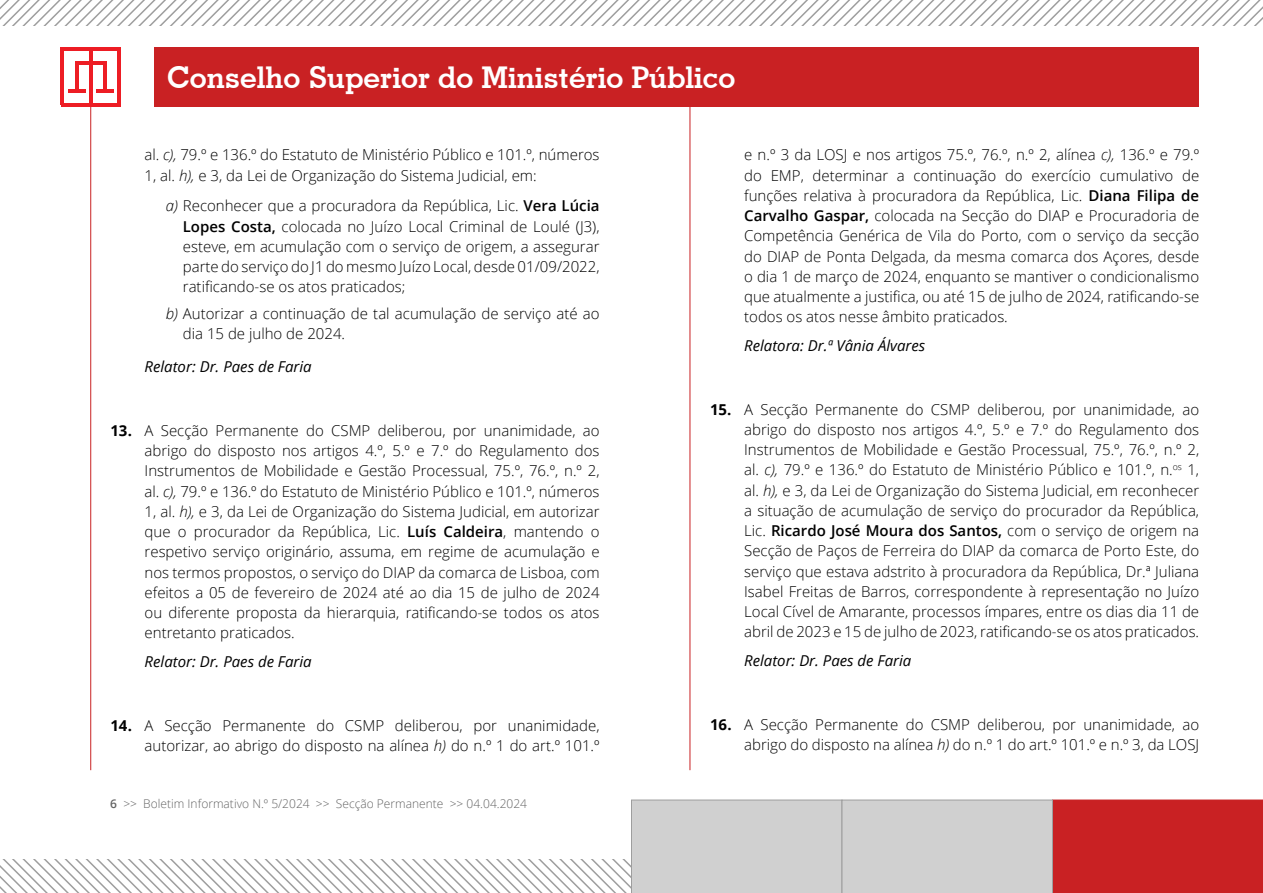
<style>
.page{position:relative;width:1263px;height:893px;background:#fff}
.page>*{position:absolute;margin:0;border:0;box-sizing:border-box;transform-origin:0 0}
.t1{font:700 30px "Geometric Slab 703 BT";color:#fff}
.t2{font:300 15px/20.2px "Open Sans";color:#000;text-align:justify}
.t3{font:italic 15px "Open Sans";color:#000}
.t4{font:300 12px "Open Sans";color:#646464}
.s1{font-style:italic}
.s2{font-weight:600}
.s3{font-weight:700}
</style>
<div class="page">
<svg style="left:0;top:800px;width:1263px;height:93px"></svg>
<div style="left:154px;top:47px;width:1045px;height:60px;background:#c92123"></div>
<hr style="left:90px;top:104px;width:1px;height:666px;background:#c92123">
<hr style="left:75px;top:61px;width:3px;height:31px;background:#ed1d24">
<hr style="left:61px;top:47px;width:3px;height:58px;background:#ed1d24">
<hr style="left:117px;top:49px;width:3px;height:56px;background:#ed1d24">
<hr style="left:61px;top:103px;width:59px;height:4px;background:#ed1d24">
<hr style="left:61px;top:47px;width:59px;height:4px;background:#ed1d24">
<hr style="left:89px;top:48px;width:3px;height:56px;background:#ed1d24">
<hr style="left:68px;top:89px;width:17px;height:4px;background:#ed1d24">
<hr style="left:103px;top:61px;width:3px;height:31px;background:#ed1d24">
<hr style="left:75px;top:61px;width:31px;height:4px;background:#ed1d24">
<hr style="left:96px;top:89px;width:18px;height:4px;background:#ed1d24">
<hr style="left:690px;top:104px;width:1px;height:666px;background:#c92123">
<svg style="left:0;top:0;width:1263px;height:26px"></svg>
<h1 class="t1" style="left:167px;top:60px;width:570px">Conselho Superior do Ministério Público</h1>
<p class="t2" style="left:145px;top:144px;width:456px">al. <span class="s1">c),</span> 79.º e 136.º do Estatuto de Ministério Público e 101.º, números<br>1, al. <span class="s1">h),</span> e 3, da Lei de Organização do Sistema Judicial, em:</p>
<p class="t2" style="left:183px;top:195px;width:418px;text-indent:-17px"><span class="s1">a)</span> Reconhecer que a procuradora da República, Lic. <span class="s2">Vera Lúcia Lopes Costa,</span> colocada no Juízo Local Criminal de Loulé (J3), esteve, em acumulação com o serviço de origem, a assegurar parte do serviço do J1 do mesmo Juízo Local, desde 01/09/2022, ratificando-se os atos praticados;</p>
<p class="t2" style="left:183px;top:303px;width:418px;text-indent:-17px"><span class="s1">b)</span> Autorizar a continuação de tal acumulação de serviço até ao dia 15 de julho de 2024.</p>
<p class="t3" style="left:145px;top:357px;width:169px">Relator: Dr. Paes de Faria</p>
<p class="t2" style="left:744px;top:144px;width:456px">e n.º 3 da LOSJ e nos artigos 75.º, 76.º, n.º 2, alínea <span class="s1">c),</span> 136.º e 79.º do EMP, determinar a continuação do exercício cumulativo de funções relativa à procuradora da República, Lic. <span class="s2">Diana Filipa de Carvalho Gaspar,</span> colocada na Secção do DIAP e Procuradoria de Competência Genérica de Vila do Porto, com o serviço da secção do DIAP de Ponta Delgada, da mesma comarca dos Açores, desde o dia 1 de março de 2024, enquanto se mantiver o condicionalismo que atualmente a justifica, ou até 15 de julho de 2024, ratificando-se todos os atos nesse âmbito praticados.</p>
<p class="t3" style="left:744px;top:335px;width:183px">Relatora: Dr.ª Vânia Álvares</p>
<p class="t2" style="left:145px;top:420px;width:456px;text-indent:-34px"><span class="s3">13.</span> A Secção Permanente do CSMP deliberou, por unanimidade, ao abrigo do disposto nos artigos 4.º, 5.º e 7.º do Regulamento dos Instrumentos de Mobilidade e Gestão Processual, 75.º, 76.º, n.º 2, al. <span class="s1">c),</span> 79.º e 136.º do Estatuto de Ministério Público e 101.º, números 1, al. <span class="s1">h),</span> e 3, da Lei de Organização do Sistema Judicial, em autorizar que o procurador da República, Lic. <span class="s2">Luís Caldeira</span>, mantendo o respetivo serviço originário, assuma, em regime de acumulação e nos termos propostos, o serviço do DIAP da comarca de Lisboa, com efeitos a 05 de fevereiro de 2024 até ao dia 15 de julho de 2024 ou diferente proposta da hierarquia, ratificando-se todos os atos entretanto praticados.</p>
<p class="t3" style="left:145px;top:651px;width:169px">Relator: Dr. Paes de Faria</p>
<p class="t2" style="left:111px;top:715px;width:491px;text-align:right"><span class="s3">14.</span> A Secção Permanente do CSMP deliberou, por unanimidade, autorizar, ao abrigo do disposto na alínea <span class="s1">h)</span> do n.º 1 do art.º 101.º</p>
<p class="t4" style="left:110px;top:795px;width:418px"><span class="s2">6</span> &gt;&gt; Boletim Informativo N.º 5/2024 &gt;&gt; Secção Permanente &gt;&gt; 04.04.2024</p>
<p class="t2" style="left:744px;top:399px;width:457px;text-indent:-34px"><span class="s3">15.</span> A Secção Permanente do CSMP deliberou, por unanimidade, ao abrigo do disposto nos artigos 4.º, 5.º e 7.º do Regulamento dos Instrumentos de Mobilidade e Gestão Processual, 75.º, 76.º, n.º 2, al. <span class="s1">c),</span> 79.º e 136.º do Estatuto de Ministério Público e 101.º, n.<sup>os</sup> 1, al. <span class="s1">h),</span> e 3, da Lei de Organização do Sistema Judicial, em reconhecer a situação de acumulação de serviço do procurador da República, Lic. <span class="s2">Ricardo José Moura dos Santos,</span> com o serviço de origem na Secção de Paços de Ferreira do DIAP da comarca de Porto Este, do serviço que estava adstrito à procuradora da República, Dr.ª Juliana Isabel Freitas de Barros, correspondente à representação no Juízo Local Cível de Amarante, processos ímpares, entre os dias dia 11 de abril de 2023 e 15 de julho de 2023, ratificando-se os atos praticados.</p>
<p class="t3" style="left:744px;top:650px;width:169px">Relator: Dr. Paes de Faria</p>
<p class="t2" style="left:710px;top:714px;width:490px;text-align:right"><span class="s3">16.</span> A Secção Permanente do CSMP deliberou, por unanimidade, ao abrigo do disposto na alínea <span class="s1">h)</span> do n.º 1 do art.º 101.º e n.º 3, da LOSJ</p>
</div>
